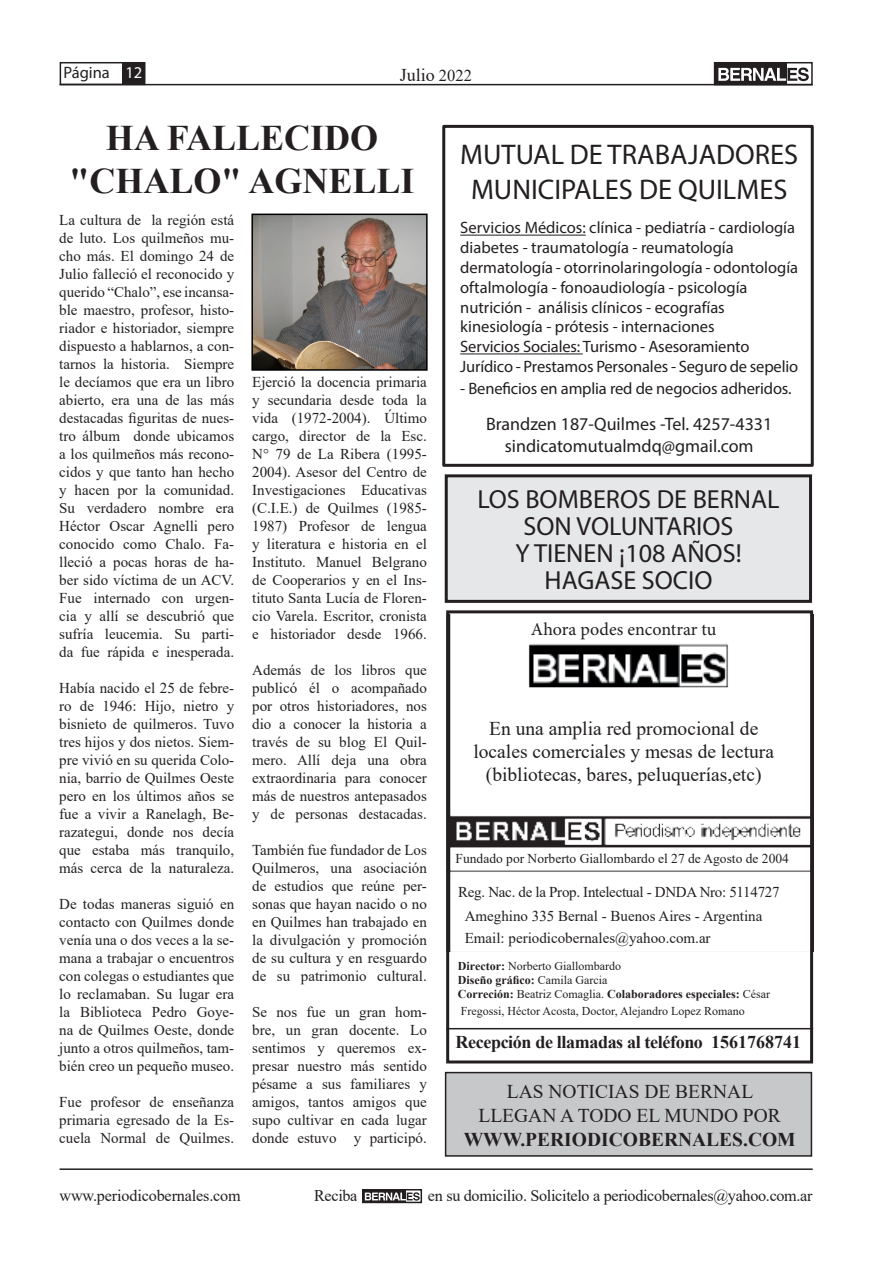
<style>
.page{position:relative;width:893px;height:1263px;background:#fff}
.page>*{position:absolute;margin:0;border:0;box-sizing:border-box;transform-origin:0 0}
.t1{font:700 36px/43.2px "Times New Roman";color:#231f20;text-align:center}
.t2{font:28.5px "Myriad Pro";color:#231f20}
.t3{font:26.25px "Myriad Pro";color:#231f20}
.t4{font:19.5px/23.4px "Times New Roman";color:#231f20;text-align:center}
.t5{font:700 19.5px "Times New Roman";color:#231f20}
.t6{font:18px "Myriad Pro";color:#231f20}
.t7{font:700 18px "Times New Roman";letter-spacing:-.02em;color:#231f20}
.t8{font:18px "Minion Pro";color:#231f20}
.t9{font:700 18px "Times New Roman";color:#231f20}
.t10{font:18px "Times New Roman";color:#231f20}
.t11{font:16.5px/19.8px "Myriad Pro";color:#231f20}
.t12{font:16.2px "Times New Roman";letter-spacing:-.02em;color:#231f20}
.t13{font:15px/18px "Times New Roman";color:#231f20;text-align:justify}
.t14{font:15px "Times New Roman";letter-spacing:-.02em;color:#231f20}
.t15{font:13.5px/16.5px "Times New Roman";letter-spacing:-.04em;color:#231f20}
.t16{font:13.5px "Times New Roman";color:#231f20}
.t17{font:13.5px "Times New Roman";letter-spacing:-.02em;color:#231f20}
.t18{font:700 12px "Times New Roman";color:#231f20}
.t19{font:12px "Times New Roman";color:#231f20}
.s1{color:#fff}
.s2{font-size:16.5px}
.s3{font-weight:700}
.s4{font-weight:400}
</style>
<div class="page">
<div style="left:122px;top:63px;width:23px;height:21px;background:#231f20"></div>
<div style="left:60px;top:62px;width:85px;height:23px;border:2px solid #231f20"></div>
<hr style="left:60px;top:84px;width:753px;height:1px;background:#231f20">
<hr style="left:60px;top:1168px;width:753px;height:2px;background:#231f20">
<div style="left:715px;top:63px;width:72px;height:22px;background:#231f20"></div>
<svg style="left:718px;top:68px;width:91px;height:13px"></svg>
<div style="left:714px;top:62px;width:99px;height:23px;border:2px solid #231f20"></div>
<svg style="left:365px;top:1192px;width:54px;height:8px"></svg>
<div style="left:362px;top:1189px;width:60px;height:14px;border:2px solid #231f20"></div>
<img style="left:450px;top:614px;width:359px;height:337px">
<div style="left:455px;top:876px;width:335px;height:34px;background:#fff"></div>
<div style="left:446px;top:610px;width:367px;height:453px;border:3px solid #231f20"></div>
<hr style="left:446px;top:1028px;width:367px;height:1px;background:#231f20">
<div style="left:442px;top:125px;width:372px;height:342px;border:3px solid #231f20"></div>
<hr style="left:460px;top:235px;width:126px;height:1px;background:#231f20">
<hr style="left:460px;top:353px;width:123px;height:1px;background:#231f20">
<div style="left:446px;top:476px;width:364px;height:125px;background:#e6e7e9"></div>
<div style="left:445px;top:474px;width:367px;height:129px;border:3px solid #231f20"></div>
<div style="left:446px;top:1072px;width:365px;height:84px;background:#c7c8ca"></div>
<div style="left:445px;top:1072px;width:367px;height:85px;border:1px solid #231f20"></div>
<div style="left:484px;top:688px;width:293px;height:38px;background:#fff"></div>
<div style="left:458px;top:718px;width:14px;height:26px;background:#fff"></div>
<div style="left:469px;top:692px;width:332px;height:119px;background:#fff"></div>
<div style="left:478px;top:621px;width:292px;height:21px;background:#fff"></div>
<div style="left:458px;top:849px;width:239px;height:19px;background:#fff"></div>
<div style="left:458px;top:911px;width:338px;height:38px;background:#fff"></div>
<img style="left:254px;top:217px;width:171px;height:151px">
<div style="left:251px;top:214px;width:177px;height:157px;border:2px solid #000"></div>
<p class="t11" style="left:64px;top:63px;width:80px">Página <span class="s1">12</span></p>
<p class="t10" style="left:400px;top:62px;width:74px">Julio <span class="s2">2022</span></p>
<p class="t1" style="left:70px;top:115px;width:347px">HA FALLECIDO "CHALO" AGNELLI</p>
<p class="t13" style="left:59px;top:210px;width:176px">La cultura de la región está de luto. Los quilmeños mu&shy;cho más. El domingo 24 de Julio falleció el reconocido y querido “Chalo”, ese incansa&shy;ble maestro, profesor, histo&shy;riador e historiador, siempre dispuesto a hablarnos, a con&shy;tarnos la historia. Siempre le decíamos que era un libro abierto, era una de las más destacadas figuritas de nues&shy;tro álbum donde ubicamos a los quilmeños más recono&shy;cidos y que tanto han hecho y hacen por la comunidad.</p>
<p class="t13" style="left:59px;top:498px;width:176px">Su verdadero nombre era Héctor Oscar Agnelli pero conocido como Chalo. Fa&shy;lleció a pocas horas de ha&shy;ber sido víctima de un ACV.<br>Fue internado con urgen&shy;cia y allí se descubrió que sufría leucemia. Su parti&shy;da fue rápida e inesperada.</p>
<p class="t13" style="left:59px;top:678px;width:176px">Había nacido el 25 de febre&shy;ro de 1946: Hijo, nietro y bisnieto de quilmeros. Tuvo tres hijos y dos nietos. Siem&shy;pre vivió en su querida Colo&shy;nia, barrio de Quilmes Oeste pero en los últimos años se fue a vivir a Ranelagh, Be&shy;razategui, donde nos decía que estaba más tranquilo, más cerca de la naturaleza.</p>
<p class="t13" style="left:59px;top:894px;width:176px">De todas maneras siguió en contacto con Quilmes donde venía una o dos veces a la se&shy;mana a trabajar o encuentros con colegas o estudiantes que lo reclamaban. Su lugar era la Biblioteca Pedro Goye&shy;na de Quilmes Oeste, donde junto a otros quilmeños, tam&shy;bién creo un pequeño museo.</p>
<p class="t13" style="left:59px;top:1092px;width:176px">Fue profesor de enseñanza primaria egresado de la Es&shy;cuela Normal de Quilmes.</p>
<p class="t13" style="left:252px;top:372px;width:176px">Ejerció la docencia primaria y secundaria desde toda la vida (1972-2004). Último cargo, director de la Esc.<br>N° 79 de La Ribera (1995- 2004). Asesor del Centro de Investigaciones Educativas (C.I.E.) de Quilmes (1985- 1987) Profesor de lengua y literatura e historia en el Instituto. Manuel Belgrano de Cooperarios y en el Ins&shy;tituto Santa Lucía de Floren&shy;cio Varela. Escritor, cronista e historiador desde 1966.</p>
<p class="t13" style="left:252px;top:660px;width:176px">Además de los libros que publicó él o acompañado por otros historiadores, nos dio a conocer la historia a través de su blog El Quil&shy;mero. Allí deja una obra extraordinaria para conocer más de nuestros antepasados y de personas destacadas.</p>
<p class="t13" style="left:252px;top:840px;width:176px">También fue fundador de Los Quilmeros, una asociación de estudios que reúne per&shy;sonas que hayan nacido o no en Quilmes han trabajado en la divulgación y promoción de su cultura y en resguardo de su patrimonio cultural.</p>
<p class="t13" style="left:252px;top:1002px;width:176px">Se nos fue un gran hom&shy;bre, un gran docente. Lo sentimos y queremos ex&shy;presar nuestro más sentido pésame a sus familiares y amigos, tantos amigos que supo cultivar en cada lugar donde estuvo y participó.</p>
<p class="t2" style="left:460px;top:137px;width:339px">MUTUAL DE TRABAJADORES</p>
<p class="t2" style="left:471px;top:172px;width:318px">MUNICIPALES DE QUILMES</p>
<p class="t11" style="left:460px;top:218px;width:339px">Servicios Médicos: clínica - pediatría - cardiología diabetes - traumatología - reumatología dermatología - otorrinolaringología - odontología oftalmología - fonoaudiología - psicología</p>
<p class="t11" style="left:460px;top:297px;width:266px">nutrición - análisis clínicos - ecografías kinesiología - prótesis - internaciones</p>
<p class="t11" style="left:460px;top:337px;width:339px">Servicios Sociales: Turismo - Asesoramiento<br>Jurídico - Prestamos Personales - Seguro de sepelio</p>
<p class="t11" style="left:460px;top:378px;width:333px">- Beneficios en amplia red de negocios adheridos.</p>
<p class="t6" style="left:486px;top:413px;width:288px">Brandzen 187-Quilmes -Tel. 4257-4331</p>
<p class="t6" style="left:505px;top:435px;width:250px">sindicatomutualmdq@gmail.com</p>
<p class="t3" style="left:477px;top:482px;width:304px">LOS BOMBEROS DE BERNAL</p>
<p class="t3" style="left:524px;top:509px;width:211px">SON VOLUNTARIOS</p>
<p class="t3" style="left:515px;top:536px;width:228px">Y TIENEN ¡108 AÑOS!</p>
<p class="t3" style="left:545px;top:563px;width:169px">HAGASE SOCIO</p>
<p class="t8" style="left:531px;top:617px;width:187px">Ahora podes encontrar tu</p>
<p class="t4" style="left:473px;top:716px;width:302px">En una amplia red promocional de locales comerciales y mesas de lectura (bibliotecas, bares, peluquerías,etc)</p>
<p class="t16" style="left:456px;top:849px;width:335px">Fundado por Norberto Giallombardo el 27 de Agosto de 2004</p>
<p class="t14" style="left:458px;top:882px;width:323px">Reg. Nac. de la Prop. Intelectual - DNDA Nro: 5114727</p>
<p class="t13" style="left:465px;top:906px;width:299px">Ameghino 335 Bernal - Buenos Aires - Argentina</p>
<p class="t13" style="left:465px;top:928px;width:247px">Email: periodicobernales@yahoo.com.ar</p>
<p class="t17" style="left:455px;top:956px;width:172px"><span class="s3">Director</span> Norberto Giallombardo</p>
<p class="t15" style="left:455px;top:990px;width:344px">Rodrigo Navarro / <span class="s3">Corrección:</span> Beatriz Cornaglia. <span class="s3">Colaboradores especiales:</span> César Fregossi, Héctor Acosta, Alejandro Lopez Romano.</p>
<p class="t7" style="left:455px;top:1029px;width:276px">Recepción de llamadas al teléfono 15-</p>
<p class="t7" style="left:764px;top:1029px;width:42px">-8741</p>
<p class="t19" style="left:458px;top:957px;width:165px"><span class="s3">Director:</span> Norberto Giallombardo</p>
<p class="t18" style="left:458px;top:971px;width:151px">Diseño gráfico: <span class="s4">Camila Garcia</span></p>
<p class="t18" style="left:458px;top:986px;width:314px">Correción: <span class="s4">Beatriz Comaglia.</span> Colaboradores especiales: <span class="s4">César</span></p>
<p class="t19" style="left:461px;top:1002px;width:285px">Fregossi, Héctor Acosta, Doctor, Alejandro Lopez Romano</p>
<p class="t9" style="left:711px;top:1029px;width:91px">1561768741</p>
<p class="t4" style="left:507px;top:1079px;width:248px">LAS NOTICIAS DE BERNAL</p>
<p class="t4" style="left:478px;top:1103px;width:304px">LLEGAN A TODO EL MUNDO POR</p>
<p class="t5" style="left:464px;top:1125px;width:333px">WWW.PERIODICOBERNALES.COM</p>
<p class="t12" style="left:60px;top:1184px;width:183px">www.periodicobernales.com</p>
<p class="t12" style="left:314px;top:1184px;width:45px">Reciba</p>
<p class="t12" style="left:428px;top:1184px;width:386px">en su domicilio. Solicitelo a periodicobernales@yahoo.com.ar</p>
</div>
